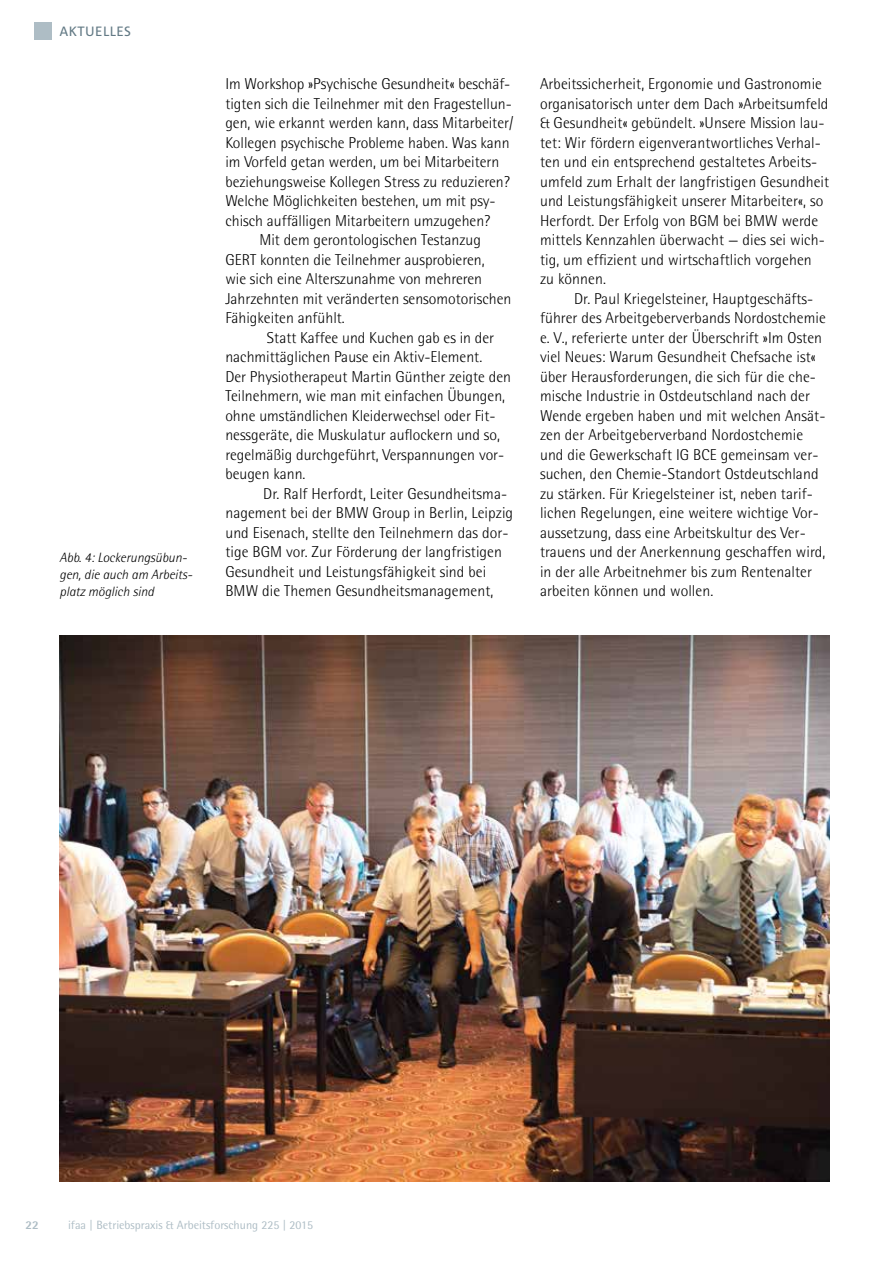
<style>
.page{position:relative;width:893px;height:1263px;background:#fff}
.page>*{position:absolute;margin:0;border:0;box-sizing:border-box;transform-origin:0 0}
.t1{font:300 15.75px/19.5px "Rotis Semi Sans";letter-spacing:.005em;color:#000}
.t2{font:italic 300 13.5px/17.2px "Rotis Semi Sans";color:#000}
.t3{font:13.5px "Corpid C1";letter-spacing:.03em;color:#637a85}
.t4{font:12px "Rotis Semi Sans";color:#aebdc5}
.t5{font:800 12px "Rotis Semi Sans";color:#aebdc5}
</style>
<div class="page">
<div style="left:34px;top:22px;width:17px;height:17px;background:#aebdc5"></div>
<img style="left:60px;top:635px;width:769px;height:546px">
<p class="t3" style="left:60px;top:23px;width:73px">AKTUELLES</p>
<p class="t2" style="left:60px;top:548px;width:134px">Abb. 4: Lockerungsübun&shy;gen, die auch am Arbeits&shy;platz möglich sind</p>
<p class="t1" style="left:225px;top:74px;width:287px">Im Workshop »Psychische Gesundheit« beschäf-</p>
<p class="t1" style="left:225px;top:94px;width:288px">tigten sich die Teilnehmer mit den Fragestellun-</p>
<p class="t1" style="left:225px;top:113px;width:290px">gen, wie erkannt werden kann, dass Mitarbeiter/</p>
<p class="t1" style="left:225px;top:133px;width:286px">Kollegen psychische Probleme haben. Was kann</p>
<p class="t1" style="left:225px;top:152px;width:276px">im Vorfeld getan werden, um bei Mitarbeitern</p>
<p class="t1" style="left:225px;top:172px;width:286px">beziehungsweise Kollegen Stress zu reduzieren?</p>
<p class="t1" style="left:225px;top:191px;width:272px">Welche Möglichkeiten bestehen, um mit psy-</p>
<p class="t1" style="left:225px;top:211px;width:267px">chisch auffälligen Mitarbeitern umzugehen?</p>
<p class="t1" style="left:259px;top:230px;width:223px">Mit dem gerontologischen Testanzug</p>
<p class="t1" style="left:225px;top:250px;width:261px">GERT konnten die Teilnehmer ausprobieren,</p>
<p class="t1" style="left:225px;top:269px;width:258px">wie sich eine Alterszunahme von mehreren</p>
<p class="t1" style="left:225px;top:289px;width:287px">Jahrzehnten mit veränderten sensomotorischen</p>
<p class="t1" style="left:225px;top:308px;width:121px">Fähigkeiten anfühlt.</p>
<p class="t1" style="left:267px;top:328px;width:229px">Statt Kaffee und Kuchen gab es in der</p>
<p class="t1" style="left:225px;top:347px;width:258px">nachmittäglichen Pause ein Aktiv-Element.</p>
<p class="t1" style="left:225px;top:367px;width:287px">Der Physiotherapeut Martin Günther zeigte den</p>
<p class="t1" style="left:225px;top:386px;width:281px">Teilnehmern, wie man mit einfachen Übungen,</p>
<p class="t1" style="left:225px;top:406px;width:272px">ohne umständlichen Kleiderwechsel oder Fit-</p>
<p class="t1" style="left:225px;top:425px;width:276px">nessgeräte, die Muskulatur auflockern und so,</p>
<p class="t1" style="left:225px;top:445px;width:281px">regelmäßig durchgeführt, Verspannungen vor-</p>
<p class="t1" style="left:225px;top:464px;width:82px">beugen kann.</p>
<p class="t1" style="left:263px;top:484px;width:245px">Dr. Ralf Herfordt, Leiter Gesundheitsma-</p>
<p class="t1" style="left:225px;top:503px;width:289px">nagement bei der BMW Group in Berlin, Leipzig</p>
<p class="t1" style="left:225px;top:523px;width:285px">und Eisenach, stellte den Teilnehmern das dor-</p>
<p class="t1" style="left:225px;top:542px;width:278px">tige BGM vor. Zur Förderung der langfristigen</p>
<p class="t1" style="left:225px;top:562px;width:262px">Gesundheit und Leistungsfähigkeit sind bei</p>
<p class="t1" style="left:225px;top:581px;width:270px">BMW die Themen Gesundheitsmanagement,</p>
<p class="t1" style="left:540px;top:74px;width:291px">Arbeitssicherheit, Ergonomie und Gastronomie organisatorisch unter dem Dach »Arbeitsumfeld &amp; Gesundheit« gebündelt. »Unsere Mission lau&shy;tet: Wir fördern eigenverantwortliches Verhal&shy;ten und ein entsprechend gestaltetes Arbeits&shy;umfeld zum Erhalt der langfristigen Gesundheit und Leistungsfähigkeit unserer Mitarbeiter«, so Herfordt. Der Erfolg von BGM bei BMW werde mittels Kennzahlen überwacht — dies sei wich&shy;tig, um effizient und wirtschaftlich vorgehen zu können.</p>
<p class="t1" style="left:540px;top:289px;width:287px;text-indent:34px">Dr. Paul Kriegelsteiner, Hauptgeschäfts&shy;führer des Arbeitgeberverbands Nordostchemie e. V., referierte unter der Überschrift »Im Osten viel Neues: Warum Gesundheit Chefsache ist« über Herausforderungen, die sich für die che&shy;mische Industrie in Ostdeutschland nach der Wende ergeben haben und mit welchen Ansät&shy;zen der Arbeitgeberverband Nordostchemie und die Gewerkschaft IG BCE gemeinsam ver&shy;suchen, den Chemie-Standort Ostdeutschland zu stärken. Für Kriegelsteiner ist, neben tarif&shy;lichen Regelungen, eine weitere wichtige Vor&shy;aussetzung, dass eine Arbeitskultur des Ver&shy;trauens und der Anerkennung geschaffen wird, in der alle Arbeitnehmer bis zum Rentenalter arbeiten können und wollen.</p>
<p class="t5" style="left:26px;top:1217px;width:15px">22</p>
<p class="t4" style="left:68px;top:1218px;width:247px">ifaa | Betriebspraxis &amp; Arbeitsforschung 225 | 2015</p>
</div>
